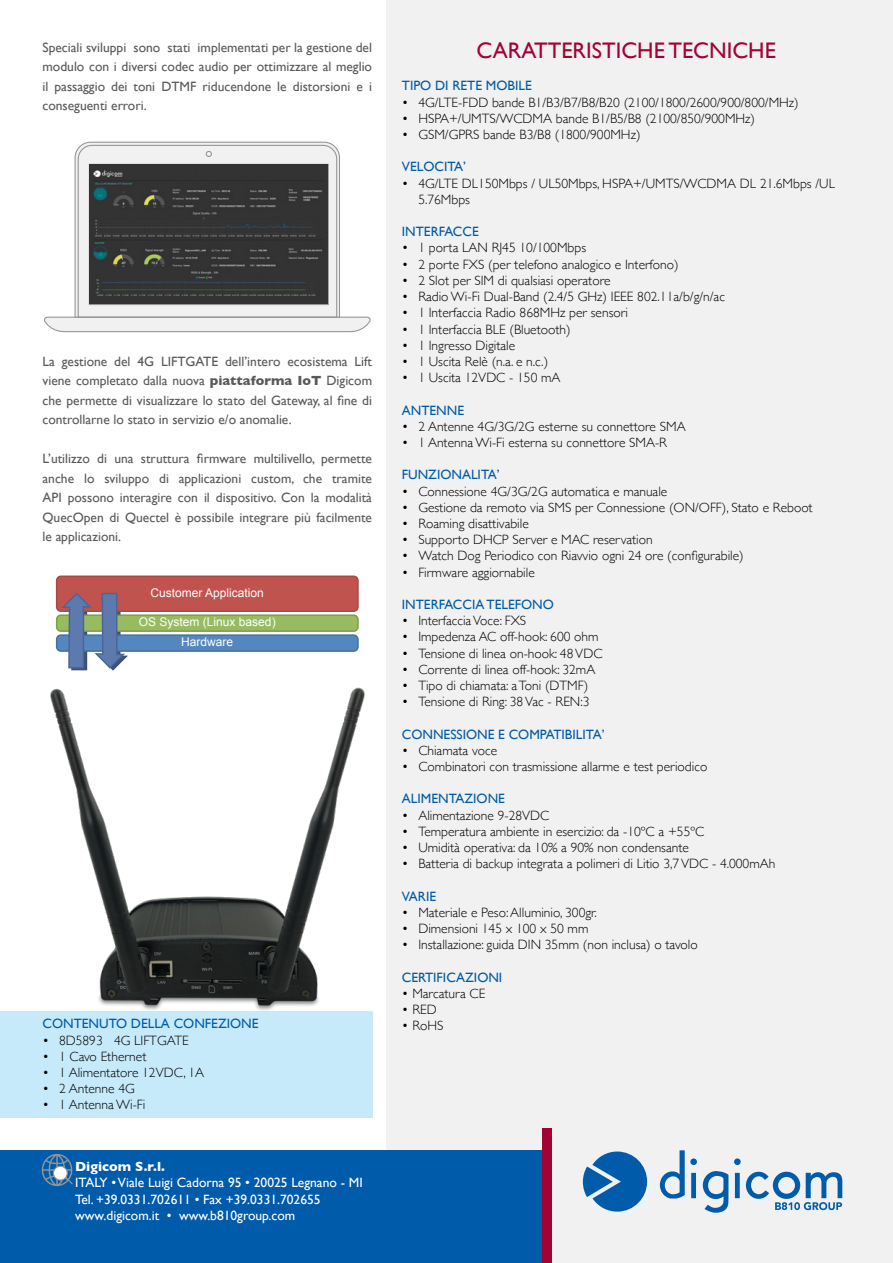
<style>
.page{position:relative;width:893px;height:1263px;background:#fff}
.page>*{position:absolute;margin:0;border:0;box-sizing:border-box;transform-origin:0 0}
.t1{font:22.5px "Gill Sans";color:#a30234}
.t2{font:300 13.5px/16.2px "Gill Sans";color:#000}
.t3{font:13.5px/19.5px "Gill Sans";color:#58595b;text-align:justify}
.t4{font:13.5px "Gill Sans";color:#005baa}
.t5{font:13.5px/16.2px "Gill Sans";color:#fff}
.t6{font:700 13.5px "Gill Sans";color:#fff}
.t7{font:12px/20.4px "Arial";color:#fff;text-align:center}
.s1{font-weight:700}
</style>
<div class="page">
<div style="left:386px;top:0;width:507px;height:1263px;background:#f1f1f2"></div>
<div style="left:0;top:1150px;width:543px;height:113px;background:#005baa"></div>
<div style="left:543px;top:1128px;width:9px;height:135px;background:#a30234"></div>
<svg style="left:42px;top:1154px;width:31px;height:32px"></svg>
<svg style="left:583px;top:1151px;width:64px;height:60px"></svg>
<svg style="left:660px;top:1150px;width:37px;height:49px"></svg>
<svg style="left:703px;top:1171px;width:25px;height:42px"></svg>
<svg style="left:734px;top:1158px;width:108px;height:52px"></svg>
<div style="left:0;top:1011px;width:372px;height:106px;background:#c7eafb"></div>
<svg style="left:44px;top:316px;width:327px;height:16px"></svg>
<svg style="left:74px;top:141px;width:267px;height:177px"></svg>
<svg style="left:77px;top:144px;width:261px;height:174px"></svg>
<div style="left:89px;top:164px;width:240px;height:141px;border:1px solid #939598"></div>
<svg style="left:206px;top:151px;width:6px;height:6px"></svg>
<img style="left:90px;top:165px;width:238px;height:139px">
<div style="left:57px;top:576px;width:301px;height:35px;background:#c0534e;border-radius:4px"></div>
<div style="left:56px;top:575px;width:303px;height:37px;border:2px solid #a84843;border-radius:4px"></div>
<div style="left:57px;top:615px;width:301px;height:16px;background:#98bb60;border-radius:4px"></div>
<div style="left:56px;top:614px;width:303px;height:18px;border:2px solid #7d9c50;border-radius:4px"></div>
<div style="left:57px;top:635px;width:301px;height:16px;background:#5387be;border-radius:4px"></div>
<div style="left:56px;top:634px;width:303px;height:18px;border:2px solid #4571a0;border-radius:4px"></div>
<svg style="left:59px;top:592px;width:71px;height:79px"></svg>
<img style="left:50px;top:687px;width:315px;height:324px">
<p class="t3" style="left:43px;top:37px;width:331px">Speciali sviluppi sono stati implementati per la gestione del modulo con i diversi codec audio per ottimizzare al meglio il passaggio dei toni DTMF riducendone le distorsioni e i conseguenti errori.</p>
<p class="t3" style="left:43px;top:351px;width:331px">La gestione del 4G LIFTGATE dell’intero ecosistema Lift viene completato dalla nuova <span class="s1">piattaforma IoT</span> Digicom che permette di visualizzare lo stato del Gateway, al fine di controllarne lo stato in servizio e/o anomalie.</p>
<p class="t3" style="left:43px;top:449px;width:331px">L’utilizzo di una struttura firmware multilivello, permette anche lo sviluppo di applicazioni custom, che tramite API possono interagire con il dispositivo. Con la modalità QuecOpen di Quectel è possibile integrare più facilmente le applicazioni.</p>
<p class="t7" style="left:151px;top:583px;width:115px">Customer Application</p>
<p class="t7" style="left:139px;top:611px;width:138px">OS System (Linux based)<br>Hardware</p>
<h1 class="t1" style="left:476px;top:37px;width:301px">CARATTERISTICHE TECNICHE</h1>
<p class="t4" style="left:402px;top:78px;width:132px">TIPO DI RETE MOBILE</p>
<p class="t2" style="left:402px;top:94px;width:398px">• 4G/LTE-FDD bande B1/B3/B7/B8/B20 (2100/1800/2600/900/800/MHz)</p>
<p class="t2" style="left:402px;top:110px;width:355px">• HSPA+/UMTS/WCDMA bande B1/B5/B8 (2100/850/900MHz)</p>
<p class="t2" style="left:402px;top:126px;width:240px">• GSM/GPRS bande B3/B8 (1800/900MHz)</p>
<p class="t4" style="left:402px;top:159px;width:66px">VELOCITA’</p>
<p class="t2" style="left:418px;top:175px;width:418px;text-indent:-16px">• 4G/LTE DL150Mbps / UL50Mbps, HSPA+/UMTS/WCDMA DL 21.6Mbps /UL<br>5.76Mbps</p>
<p class="t4" style="left:402px;top:224px;width:78px">INTERFACCE</p>
<p class="t2" style="left:402px;top:239px;width:186px">• 1 porta LAN RJ45 10/100Mbps</p>
<p class="t2" style="left:402px;top:256px;width:278px">• 2 porte FXS (per telefono analogico e Interfono)</p>
<p class="t2" style="left:402px;top:272px;width:210px">• 2 Slot per SIM di qualsiasi operatore</p>
<p class="t2" style="left:402px;top:288px;width:325px">• Radio Wi-Fi Dual-Band (2.4/5 GHz) IEEE 802.11a/b/g/n/ac</p>
<p class="t2" style="left:402px;top:304px;width:228px">• 1 Interfaccia Radio 868MHz per sensori</p>
<p class="t2" style="left:402px;top:320px;width:170px">• 1 Interfaccia BLE (Bluetooth)</p>
<p class="t2" style="left:402px;top:337px;width:115px">• 1 Ingresso Digitale</p>
<p class="t2" style="left:402px;top:353px;width:148px">• 1 Uscita Relè (n.a. e n.c.)</p>
<p class="t2" style="left:402px;top:369px;width:160px">• 1 Uscita 12VDC - 150 mA</p>
<p class="t4" style="left:402px;top:402px;width:64px">ANTENNE</p>
<p class="t2" style="left:402px;top:418px;width:285px">• 2 Antenne 4G/3G/2G esterne su connettore SMA</p>
<p class="t2" style="left:402px;top:434px;width:267px">• 1 Antenna Wi-Fi esterna su connettore SMA-R</p>
<p class="t4" style="left:402px;top:467px;width:99px">FUNZIONALITA’</p>
<p class="t2" style="left:402px;top:482px;width:267px">• Connessione 4G/3G/2G automatica e manuale</p>
<p class="t2" style="left:402px;top:499px;width:412px">• Gestione da remoto via SMS per Connessione (ON/OFF), Stato e Reboot</p>
<p class="t2" style="left:402px;top:515px;width:129px">• Roaming disattivabile</p>
<p class="t2" style="left:402px;top:531px;width:252px">• Supporto DHCP Server e MAC reservation</p>
<p class="t2" style="left:402px;top:547px;width:343px">• Watch Dog Periodico con Riavvio ogni 24 ore (configurabile)</p>
<p class="t2" style="left:402px;top:563px;width:134px">• Firmware aggiornabile</p>
<p class="t4" style="left:402px;top:596px;width:154px">INTERFACCIA TELEFONO</p>
<p class="t2" style="left:402px;top:612px;width:126px">• Interfaccia Voce: FXS</p>
<p class="t2" style="left:402px;top:628px;width:198px">• Impedenza AC off-hook: 600 ohm</p>
<p class="t2" style="left:402px;top:644px;width:202px">• Tensione di linea on-hook: 48 VDC</p>
<p class="t2" style="left:402px;top:661px;width:195px">• Corrente di linea off-hook: 32mA</p>
<p class="t2" style="left:402px;top:677px;width:188px">• Tipo di chiamata: a Toni (DTMF)</p>
<p class="t2" style="left:402px;top:693px;width:189px">• Tensione di Ring: 38 Vac - REN:3</p>
<p class="t4" style="left:402px;top:726px;width:204px">CONNESSIONE E COMPATIBILITA’</p>
<p class="t2" style="left:402px;top:742px;width:97px">• Chiamata voce</p>
<p class="t2" style="left:402px;top:758px;width:307px">• Combinatori con trasmissione allarme e test periodico</p>
<p class="t4" style="left:402px;top:791px;width:105px">ALIMENTAZIONE</p>
<p class="t2" style="left:402px;top:806px;width:149px">• Alimentazione 9-28VDC</p>
<p class="t2" style="left:402px;top:823px;width:304px">• Temperatura ambiente in esercizio: da -10ºC a +55ºC</p>
<p class="t2" style="left:402px;top:839px;width:289px">• Umidità operativa: da 10% a 90% non condensante</p>
<p class="t2" style="left:402px;top:855px;width:375px">• Batteria di backup integrata a polimeri di Litio 3,7 VDC - 4.000mAh</p>
<p class="t4" style="left:402px;top:888px;width:36px">VARIE</p>
<p class="t2" style="left:402px;top:904px;width:197px">• Materiale e Peso: Alluminio, 300gr.</p>
<p class="t2" style="left:402px;top:920px;width:188px">• Dimensioni 145 x 100 x 50 mm</p>
<p class="t2" style="left:402px;top:936px;width:297px">• Installazione: guida DIN 35mm (non inclusa) o tavolo</p>
<p class="t4" style="left:402px;top:969px;width:102px">CERTIFICAZIONI</p>
<p class="t2" style="left:402px;top:985px;width:85px">• Marcatura CE</p>
<p class="t2" style="left:402px;top:1001px;width:36px">• RED</p>
<p class="t4" style="left:43px;top:1016px;width:218px">CONTENUTO DELLA CONFEZIONE</p>
<p class="t2" style="left:402px;top:1017px;width:43px">• RoHS</p>
<p class="t2" style="left:43px;top:1031px;width:148px">• 8D5893 4G LIFTGATE</p>
<p class="t2" style="left:43px;top:1048px;width:105px">• 1 Cavo Ethernet</p>
<p class="t2" style="left:43px;top:1064px;width:163px">• 1 Alimentatore 12VDC, 1A</p>
<p class="t2" style="left:43px;top:1080px;width:94px">• 2 Antenne 4G</p>
<p class="t2" style="left:43px;top:1096px;width:104px">• 1 Antenna Wi-Fi</p>
<p class="t6" style="left:75px;top:1156px;width:91px">Digicom S.r.l.</p>
<p class="t5" style="left:75px;top:1174px;width:289px">ITALY • Viale Luigi Cadorna 95 • 20025 Legnano - MI<br>Tel. +39.0331.702611 • Fax +39.0331.702655 www.digicom.it • www.b810group.com</p>
</div>
